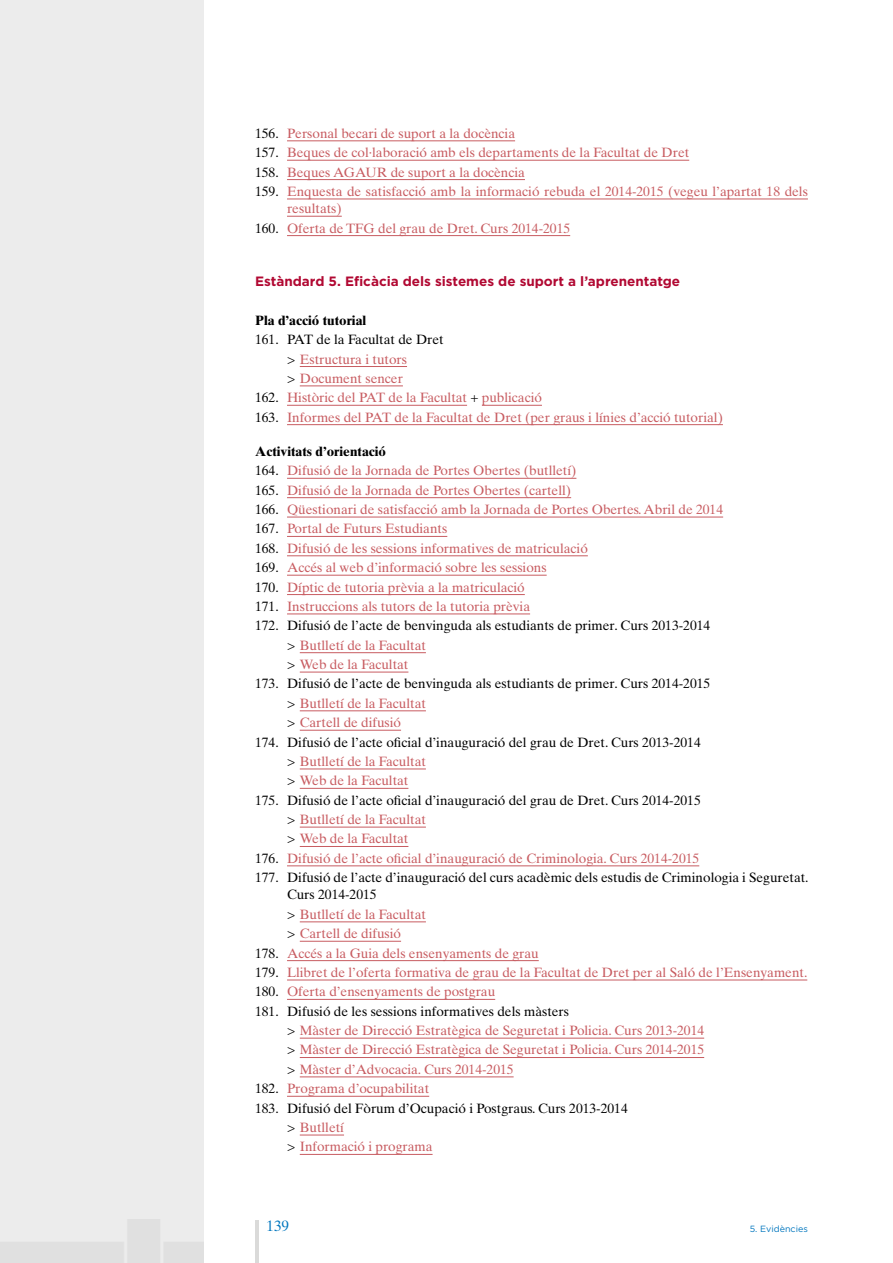
<style>
.page{position:relative;width:893px;height:1263px;background:#fff}
.page>*{position:absolute;margin:0;border:0;box-sizing:border-box;transform-origin:0 0}
.t1{font:15px "Times Ten LT";color:#0076be}
.t2{font:13.5px/19.4px "Times Ten LT";color:#c85c61}
.t3{font:13.5px "Times Ten LT";color:#000}
.t4{font:700 13.5px "Gotham";color:#b10832}
.t5{font:700 13.5px "Times Ten LT";color:#000}
.t6{font:9px "Gotham";color:#0076be}
.s1{color:#000}
</style>
<div class="page">
<div style="left:0;top:0;width:203px;height:1263px;background:#ececec"></div>
<hr style="left:255px;top:1220px;width:3px;height:43px;background:#dadad9">
<hr style="left:287px;top:140px;width:228px;height:1px;background:#c85c61">
<hr style="left:287px;top:160px;width:402px;height:1px;background:#c85c61">
<hr style="left:287px;top:179px;width:238px;height:1px;background:#c85c61">
<hr style="left:287px;top:199px;width:521px;height:1px;background:#c85c61">
<hr style="left:287px;top:216px;width:55px;height:1px;background:#c85c61">
<hr style="left:287px;top:235px;width:283px;height:1px;background:#c85c61">
<hr style="left:300px;top:366px;width:107px;height:1px;background:#c85c61">
<hr style="left:300px;top:386px;width:103px;height:1px;background:#c85c61">
<hr style="left:287px;top:405px;width:180px;height:1px;background:#c85c61">
<hr style="left:482px;top:405px;width:60px;height:1px;background:#c85c61">
<hr style="left:287px;top:424px;width:436px;height:1px;background:#c85c61">
<hr style="left:287px;top:478px;width:289px;height:1px;background:#c85c61">
<hr style="left:287px;top:497px;width:284px;height:1px;background:#c85c61">
<hr style="left:287px;top:517px;width:436px;height:1px;background:#c85c61">
<hr style="left:287px;top:536px;width:160px;height:1px;background:#c85c61">
<hr style="left:287px;top:555px;width:301px;height:1px;background:#c85c61">
<hr style="left:287px;top:575px;width:260px;height:1px;background:#c85c61">
<hr style="left:287px;top:594px;width:238px;height:1px;background:#c85c61">
<hr style="left:287px;top:614px;width:243px;height:1px;background:#c85c61">
<hr style="left:300px;top:652px;width:126px;height:1px;background:#c85c61">
<hr style="left:300px;top:672px;width:108px;height:1px;background:#c85c61">
<hr style="left:300px;top:710px;width:126px;height:1px;background:#c85c61">
<hr style="left:300px;top:730px;width:101px;height:1px;background:#c85c61">
<hr style="left:300px;top:769px;width:126px;height:1px;background:#c85c61">
<hr style="left:300px;top:788px;width:108px;height:1px;background:#c85c61">
<hr style="left:300px;top:827px;width:126px;height:1px;background:#c85c61">
<hr style="left:300px;top:846px;width:108px;height:1px;background:#c85c61">
<hr style="left:287px;top:865px;width:412px;height:1px;background:#c85c61">
<hr style="left:300px;top:921px;width:126px;height:1px;background:#c85c61">
<hr style="left:300px;top:941px;width:101px;height:1px;background:#c85c61">
<hr style="left:287px;top:960px;width:252px;height:1px;background:#c85c61">
<hr style="left:287px;top:980px;width:520px;height:1px;background:#c85c61">
<hr style="left:287px;top:999px;width:208px;height:1px;background:#c85c61">
<hr style="left:300px;top:1038px;width:404px;height:1px;background:#c85c61">
<hr style="left:300px;top:1057px;width:404px;height:1px;background:#c85c61">
<hr style="left:300px;top:1076px;width:214px;height:1px;background:#c85c61">
<hr style="left:287px;top:1096px;width:142px;height:1px;background:#c85c61">
<hr style="left:300px;top:1135px;width:44px;height:1px;background:#c85c61">
<hr style="left:300px;top:1154px;width:133px;height:1px;background:#c85c61">
<p class="t2" style="left:255px;top:123px;width:554px"><span class="s1">156.</span> Personal becari de suport a la docència<br><span class="s1">157.</span> Beques de col·laboració amb els departaments de la Facultat de Dret<br><span class="s1">158.</span> Beques AGAUR de suport a la docència<br><span class="s1">159.</span> Enquesta de satisfacció amb la informació rebuda el 2014-2015 (vegeu l’apartat 18 dels</p>
<p class="t2" style="left:255px;top:199px;width:317px;text-indent:32px">resultats)<br><span class="s1">160.</span> Oferta de TFG del grau de Dret. Curs 2014-2015</p>
<p class="t4" style="left:255px;top:272px;width:427px">Estàndard 5. Eficàcia dels sistemes de suport a l’aprenentatge</p>
<p class="t5" style="left:255px;top:312px;width:113px">Pla d’acció tutorial</p>
<p class="t3" style="left:255px;top:331px;width:190px">161. PAT de la Facultat de Dret</p>
<p class="t2" style="left:287px;top:349px;width:122px"><span class="s1">&gt;</span> Estructura i tutors</p>
<p class="t2" style="left:287px;top:368px;width:117px"><span class="s1">&gt;</span> Document sencer</p>
<p class="t2" style="left:255px;top:388px;width:288px"><span class="s1">162.</span> Històric del PAT de la Facultat <span class="s1">+</span> publicació</p>
<p class="t2" style="left:255px;top:407px;width:469px"><span class="s1">163.</span> Informes del PAT de la Facultat de Dret (per graus i línies d’acció tutorial)</p>
<p class="t5" style="left:255px;top:443px;width:132px">Activitats d’orientació</p>
<p class="t2" style="left:255px;top:461px;width:323px"><span class="s1">164.</span> Difusió de la Jornada de Portes Obertes (butlletí)</p>
<p class="t2" style="left:255px;top:480px;width:317px"><span class="s1">165.</span> Difusió de la Jornada de Portes Obertes (cartell)</p>
<p class="t2" style="left:255px;top:500px;width:469px"><span class="s1">166.</span> Qüestionari de satisfacció amb la Jornada de Portes Obertes. Abril de 2014</p>
<p class="t2" style="left:255px;top:519px;width:194px"><span class="s1">167.</span> Portal de Futurs Estudiants</p>
<p class="t2" style="left:255px;top:538px;width:334px"><span class="s1">168.</span> Difusió de les sessions informatives de matriculació</p>
<p class="t2" style="left:255px;top:558px;width:293px"><span class="s1">169.</span> Accés al web d’informació sobre les sessions</p>
<p class="t2" style="left:255px;top:577px;width:271px"><span class="s1">170.</span> Díptic de tutoria prèvia a la matriculació</p>
<p class="t2" style="left:255px;top:596px;width:276px"><span class="s1">171.</span> Instruccions als tutors de la tutoria prèvia</p>
<p class="t3" style="left:255px;top:618px;width:457px">172. Difusió de l’acte de benvinguda als estudiants de primer. Curs 2013-2014</p>
<p class="t2" style="left:287px;top:635px;width:140px"><span class="s1">&gt;</span> Butlletí de la Facultat</p>
<p class="t2" style="left:287px;top:655px;width:123px"><span class="s1">&gt;</span> Web de la Facultat</p>
<p class="t3" style="left:255px;top:676px;width:457px">173. Difusió de l’acte de benvinguda als estudiants de primer. Curs 2014-2015</p>
<p class="t2" style="left:287px;top:693px;width:140px"><span class="s1">&gt;</span> Butlletí de la Facultat</p>
<p class="t2" style="left:287px;top:713px;width:116px"><span class="s1">&gt;</span> Cartell de difusió</p>
<p class="t3" style="left:255px;top:734px;width:447px">174. Difusió de l’acte oficial d’inauguració del grau de Dret. Curs 2013-2014</p>
<p class="t2" style="left:287px;top:751px;width:140px"><span class="s1">&gt;</span> Butlletí de la Facultat</p>
<p class="t2" style="left:287px;top:771px;width:123px"><span class="s1">&gt;</span> Web de la Facultat</p>
<p class="t3" style="left:255px;top:792px;width:447px">175. Difusió de l’acte oficial d’inauguració del grau de Dret. Curs 2014-2015</p>
<p class="t2" style="left:287px;top:810px;width:140px"><span class="s1">&gt;</span> Butlletí de la Facultat</p>
<p class="t2" style="left:287px;top:829px;width:123px"><span class="s1">&gt;</span> Web de la Facultat</p>
<p class="t2" style="left:255px;top:848px;width:446px"><span class="s1">176.</span> Difusió de l’acte oficial d’inauguració de Criminologia. Curs 2014-2015</p>
<p class="t3" style="left:255px;top:869px;width:553px">177. Difusió de l’acte d’inauguració del curs acadèmic dels estudis de Criminologia i Seguretat.</p>
<p class="t3" style="left:287px;top:887px;width:91px">Curs 2014-2015</p>
<p class="t2" style="left:287px;top:904px;width:140px"><span class="s1">&gt;</span> Butlletí de la Facultat</p>
<p class="t2" style="left:287px;top:924px;width:116px"><span class="s1">&gt;</span> Cartell de difusió</p>
<p class="t2" style="left:255px;top:943px;width:285px"><span class="s1">178.</span> Accés a la Guia dels ensenyaments de grau</p>
<p class="t2" style="left:255px;top:962px;width:552px"><span class="s1">179.</span> Llibret de l’oferta formativa de grau de la Facultat de Dret per al Saló de l’Ensenyament.</p>
<p class="t2" style="left:255px;top:982px;width:242px"><span class="s1">180.</span> Oferta d’ensenyaments de postgrau</p>
<p class="t3" style="left:255px;top:1003px;width:315px">181. Difusió de les sessions informatives dels màsters</p>
<p class="t2" style="left:287px;top:1021px;width:419px"><span class="s1">&gt;</span> Màster de Direcció Estratègica de Seguretat i Policia. Curs 2013-2014</p>
<p class="t2" style="left:287px;top:1040px;width:419px"><span class="s1">&gt;</span> Màster de Direcció Estratègica de Seguretat i Policia. Curs 2014-2015</p>
<p class="t2" style="left:287px;top:1059px;width:228px"><span class="s1">&gt;</span> Màster d’Advocacia. Curs 2014-2015</p>
<p class="t2" style="left:255px;top:1079px;width:176px"><span class="s1">182.</span> Programa d’ocupabilitat</p>
<p class="t3" style="left:255px;top:1100px;width:374px">183. Difusió del Fòrum d’Ocupació i Postgraus. Curs 2013-2014</p>
<p class="t2" style="left:287px;top:1117px;width:59px"><span class="s1">&gt;</span> Butlletí</p>
<p class="t2" style="left:287px;top:1137px;width:147px"><span class="s1">&gt;</span> Informació i programa</p>
<p class="t1" style="left:267px;top:1217px;width:24px">139</p>
<p class="t6" style="left:750px;top:1222px;width:60px">5. Evidències</p>
</div>
